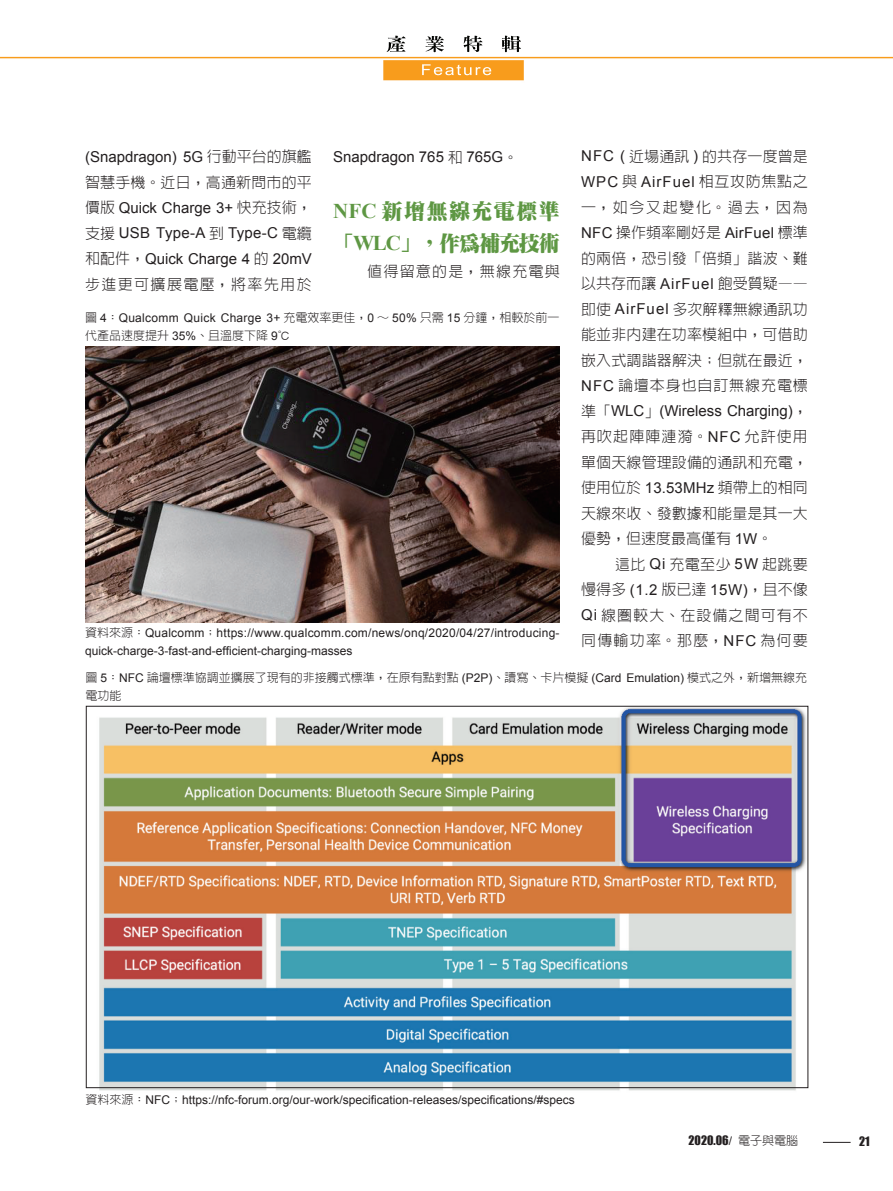
<style>
.page{position:relative;width:893px;height:1191px;background:#fff}
.page>*{position:absolute;margin:0;border:0;box-sizing:border-box;transform-origin:0 0}
._1級標題{font:900 21px/31.5px "Inn Ming";letter-spacing:.07em;color:#5e9743}
.說明文字{font:300 15px/25.5px "Lin Gothic";letter-spacing:.01em;color:#231f20;text-align:justify}
.說明文字-2{font:15px/25.5px "Arial";color:#231f20;text-align:justify}
.說明文字-3{font:300 15px "Lin Gothic";letter-spacing:.085em;color:#231f20}
.圖說{font:300 12px/18.3px "Lin Gothic";color:#231f20}
.圖說-2{font:12px/18px "Arial";letter-spacing:.02em;color:#231f20}
.圖說-3{font:12px "Arial";color:#231f20}
.t1{font:12px "Impact";color:#231f20}
.s1{font-family:"Arial";font-weight:400}
.s2{font-family:"Lin Gothic";font-weight:300}
.s3{font-family:"Times New Roman";font-weight:700}
.s4{font-family:"Arial"}
.s5{font-family:"New Gothic";font-weight:300}
</style>
<div class="page">
<img style="left:19px;top:35px;width:874px;height:46px">
<img style="left:422px;top:64px;width:69px;height:11px">
<img style="left:388px;top:36px;width:122px;height:16px">
<svg style="left:823px;top:1142px;width:28px;height:1px"></svg>
<img style="left:0;top:56px;width:19px;height:3px">
<img style="left:85px;top:347px;width:475px;height:276px">
<img style="left:85px;top:705px;width:723px;height:386px">
<p class="說明文字" style="left:581px;top:143px;width:228px"><span class="s1">NFC (</span> 近場通訊 <span class="s1">)</span> 的共存一度曾是<span class="s1">WPC</span> 與 <span class="s1">AirFuel</span> 相互攻防焦點之一，如今又起變化。過去，因為<span class="s1">NFC</span> 操作頻率剛好是 <span class="s1">AirFuel</span> 標準的兩倍，恐引發「倍頻」諧波、難以共存而讓 <span class="s1">AirFuel</span> 飽受質疑——即使 <span class="s1">AirFuel</span> 多次解釋無線通訊功能並非內建在功率模組中，可借助嵌入式調諧器解決；但就在最近，<span class="s1">NFC</span> 論壇本身也自訂無線充電標準「<span class="s1">WLC</span>」<span class="s1">(Wireless Charging)</span>，再吹起陣陣漣漪。<span class="s1">NFC</span> 允許使用單個天線管理設備的通訊和充電，使用位於 <span class="s1">13.53MHz</span> 頻帶上的相同天線來收、發數據和能量是其一大優勢，但速度最高僅有 <span class="s1">1W</span>。</p>
<p class="說明文字" style="left:581px;top:551px;width:228px;text-indent:34px">這比 <span class="s1">Qi</span> 充電至少 <span class="s1">5W</span> 起跳要慢得多 <span class="s1">(1.2</span> 版已達 <span class="s1">15W)</span>，且不像<span class="s1">Qi</span> 線圈較大、在設備之間可有不同傳輸功率。那麼，<span class="s1">NFC</span> 為何要</p>
<p class="說明文字-2" style="left:85px;top:144px;width:228px">(Snapdragon) 5G <span class="s2">行動平台的旗艦智慧手機。近日，高通新問市的平價版</span> Quick Charge 3+ <span class="s2">快充技術，支援</span> USB Type-A <span class="s2">到</span> Type-C <span class="s2">電纜和配件，</span>Quick Charge 4 <span class="s2">的</span> 20mV<span class="s2">步進更可擴展電壓，將率先用於</span></p>
<p class="說明文字-2" style="left:333px;top:145px;width:187px">Snapdragon 765 <span class="s2">和</span> 765G<span class="s2">。</span></p>
<p class="_1級標題" style="left:333px;top:195px;width:228px"><span class="s3">NFC</span> 新增無線充電標準「<span class="s3">WLC</span>」，作為補充技術</p>
<p class="說明文字-3" style="left:367px;top:264px;width:194px">值得留意的是，無線充電與</p>
<p class="圖說" style="left:85px;top:308px;width:476px">圖 <span class="s1">4</span>：<span class="s1">Qualcomm Quick Charge 3+</span> 充電效率更佳，<span class="s1">0</span> ～ <span class="s1">50%</span> 只需 <span class="s1">15</span> 分鐘，相較於前一代產品速度提升 <span class="s1">35%</span>、且溫度下降 <span class="s1">9</span>℃</p>
<p class="圖說-2" style="left:85px;top:623px;width:476px"><span class="s2">資料來源：</span>Qualcomm<span class="s2">；</span>https://www.qualcomm.com/news/onq/2020/04/27/introducing&shy;quick-charge-3-fast-and-efficient-charging-masses</p>
<p class="圖說" style="left:85px;top:668px;width:723px">圖 <span class="s1">5</span>：<span class="s1">NFC</span> 論壇標準協調並擴展了現有的非接觸式標準，在原有點對點 <span class="s1">(P2P)</span>、讀寫、卡片模擬 <span class="s1">(Card Emulation)</span> 模式之外，新增無線充電功能</p>
<p class="圖說-3" style="left:85px;top:1092px;width:491px"><span class="s2">資料來源：</span>NFC<span class="s2">；</span>https://nfc-forum.org/our-work/specification-releases/specifications/#specs</p>
<p class="t1" style="left:689px;top:1131px;width:111px">2020.06<span class="s4">/</span> <span class="s5">電子與電腦</span></p>
<p class="t1" style="left:859px;top:1132px;width:12px">21</p>
</div>
